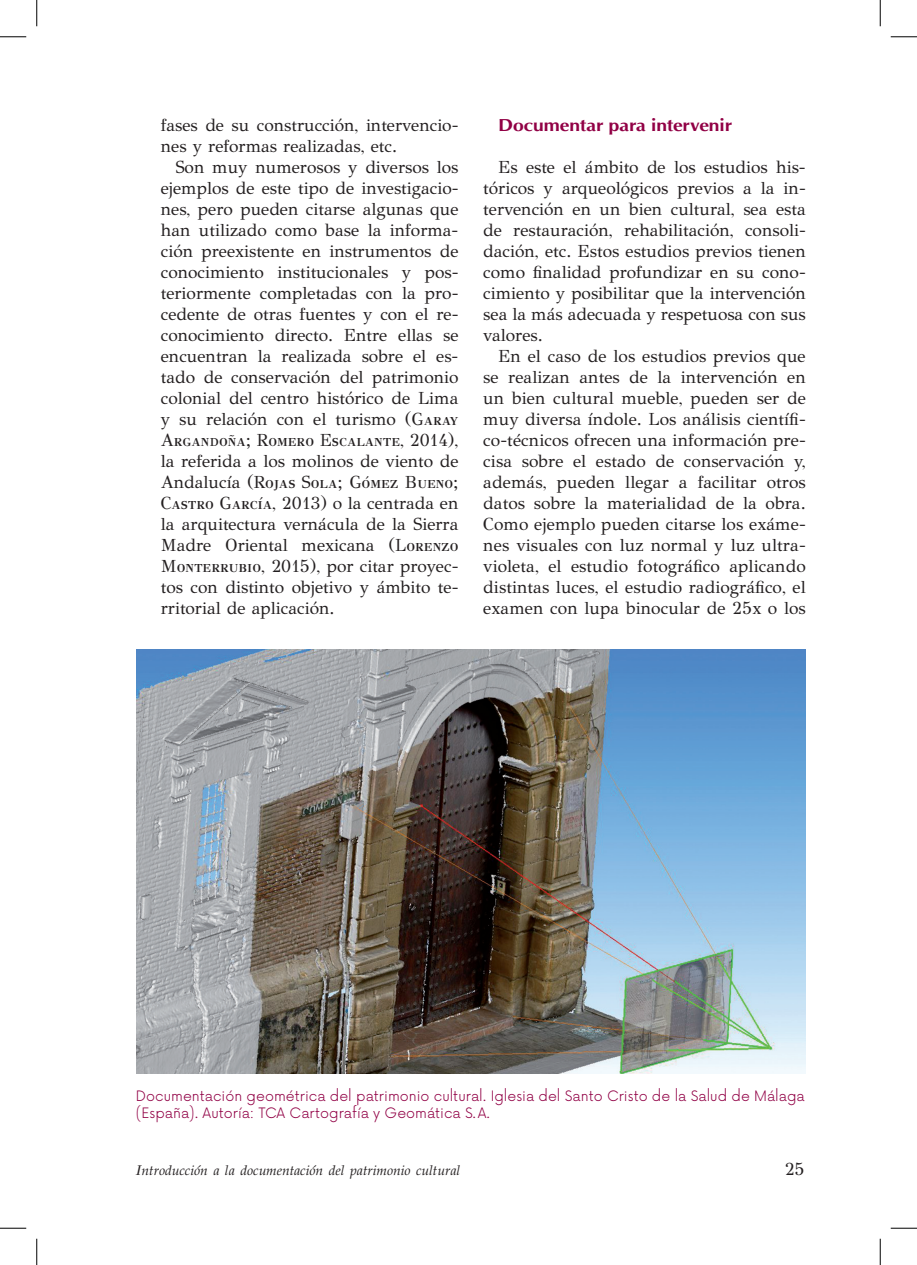
<style>
.page{position:relative;width:917px;height:1265px;background:#fff}
.page>*{position:absolute;margin:0;border:0;box-sizing:border-box;transform-origin:0 0}
.t1{font:17.5px/21px "GFS Didot";color:#231f20;text-align:justify}
.t2{font:700 17.32px "URW Classico";color:#910045;scale:1.11 1}
.t3{font:300 14px/16.8px "Now Alt";color:#910045}
.t4{font:italic 14px "GFS Didot";color:#231f20}
</style>
<div class="page">
<img style="left:136px;top:649px;width:670px;height:424px">
<svg style="left:0;top:36px;width:26px;height:1px"></svg>
<svg style="left:891px;top:36px;width:26px;height:1px"></svg>
<svg style="left:0;top:1227px;width:26px;height:1px"></svg>
<svg style="left:891px;top:1227px;width:26px;height:1px"></svg>
<svg style="left:36px;top:0;width:1px;height:26px"></svg>
<svg style="left:36px;top:1238px;width:1px;height:26px"></svg>
<svg style="left:880px;top:0;width:1px;height:26px"></svg>
<svg style="left:880px;top:1238px;width:1px;height:26px"></svg>
<p class="t1" style="left:161px;top:113px;width:299px">fases de su construcción, intervencio&shy;nes y reformas realizadas, etc.</p>
<p class="t1" style="left:161px;top:155px;width:299px;text-indent:15px">Son muy numerosos y diversos los ejemplos de este tipo de investigacio&shy;nes, pero pueden citarse algunas que han utilizado como base la informa&shy;ción preexistente en instrumentos de conocimiento institucionales y pos&shy;teriormente completadas con la pro&shy;cedente de otras fuentes y con el re&shy;conocimiento directo. Entre ellas se encuentran la realizada sobre el es&shy;tado de conservación del patrimonio colonial del centro histórico de Lima y su relación con el turismo (Garay Argandoña; Romero Escalante, 2014), la referida a los molinos de viento de Andalucía (Rojas Sola; Gómez Bueno; Castro García, 2013) o la centrada en la arquitectura vernácula de la Sierra Madre Oriental mexicana (Lorenzo Monterrubio, 2015), por citar proyec&shy;tos con distinto objetivo y ámbito te&shy;rritorial de aplicación.</p>
<p class="t2" style="left:498px;top:114px;width:212px">Documentar para intervenir</p>
<p class="t1" style="left:483px;top:155px;width:324px;text-indent:15px">Es este el ámbito de los estudios his&shy;tóricos y arqueológicos previos a la in&shy;tervención en un bien cultural, sea esta de restauración, rehabilitación, consoli&shy;dación, etc. Estos estudios previos tienen como finalidad profundizar en su cono&shy;cimiento y posibilitar que la intervención sea la más adecuada y respetuosa con sus valores.</p>
<p class="t1" style="left:483px;top:344px;width:324px;text-indent:15px">En el caso de los estudios previos que se realizan antes de la intervención en un bien cultural mueble, pueden ser de muy diversa índole. Los análisis científi&shy;co-técnicos ofrecen una información pre&shy;cisa sobre el estado de conservación y, además, pueden llegar a facilitar otros datos sobre la materialidad de la obra.<br>Como ejemplo pueden citarse los exáme&shy;nes visuales con luz normal y luz ultra&shy;violeta, el estudio fotográfico aplicando distintas luces, el estudio radiográfico, el examen con lupa binocular de 25x o los</p>
<p class="t3" style="left:136px;top:1086px;width:670px">Documentación geométrica del patrimonio cultural. Iglesia del Santo Cristo de la Salud de Málaga (España). Autoría: TCA Cartografía y Geomática S.A.</p>
<p class="t4" style="left:136px;top:1158px;width:326px">Introducción a la documentación del patrimonio cultural</p>
<p class="t1" style="left:785px;top:1156px;width:21px">25</p>
</div>
